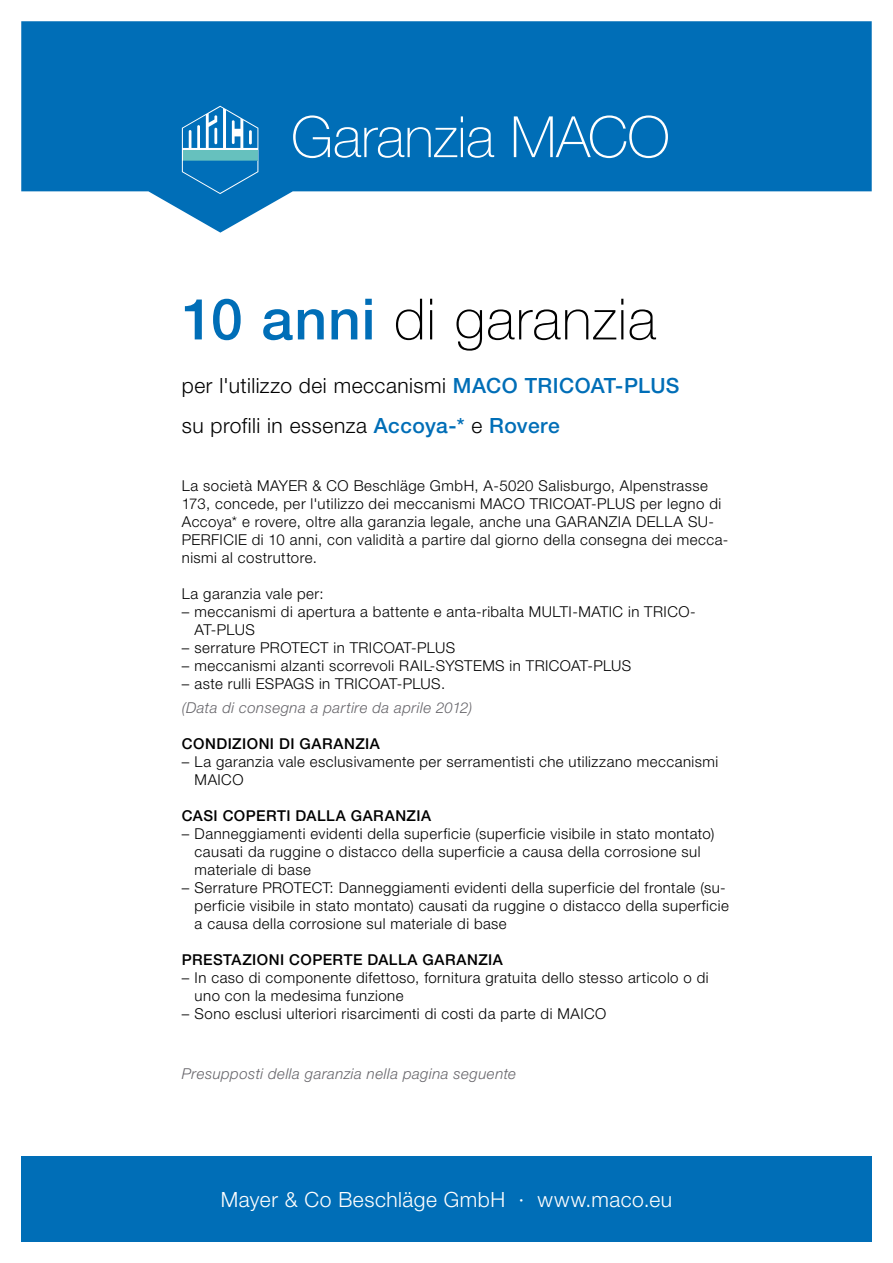
<style>
.page{position:relative;width:893px;height:1263px;background:#fff}
.page>*{position:absolute;margin:0;border:0;box-sizing:border-box;transform-origin:0 0}
.Headline_1_schwarz_G{font:100 57px "Helvetica Neue LT Pro";letter-spacing:.015em;color:#000}
.Garantie_Kopfzeile_w{font:100 57px "Helvetica Neue LT Pro";letter-spacing:-.01em;color:#fff}
.Subheadline_1_schwar{font:300 21px/39.6px "Helvetica Neue LT Pro";letter-spacing:.025em;color:#000}
.Fußzeile_Text_weiß{font:300 21px "Helvetica Neue LT Pro";letter-spacing:.025em;color:#fff}
.Bodytext{font:300 15px/18px "Helvetica Neue LT Pro";letter-spacing:.03em;color:#000}
.Bodytext_Invers{font:italic 300 15px "Helvetica Neue LT Pro";letter-spacing:.03em;color:#66656a}
.Titel_Bodytext{font:500 15px "Helvetica Neue LT Pro";letter-spacing:.035em;color:#000}
.s1{font-weight:500;color:#006eb7}
</style>
<div class="page">
<svg style="left:21px;top:21px;width:851px;height:212px;fill:#006eb7"></svg>
<svg style="left:182px;top:106px;width:76px;height:88px;background:#338ec3"></svg>
<div style="left:21px;top:1157px;width:851px;height:85px;background:#006eb7"></div>
<p class="Garantie_Kopfzeile_w" style="left:291px;top:103px;width:380px">Garanzia MACO</p>
<p class="Headline_1_schwarz_G" style="left:182px;top:285px;width:476px"><span class="s1">10 anni</span> di garanzia</p>
<p class="Subheadline_1_schwar" style="left:182px;top:365px;width:499px">per l'utilizzo dei meccanismi <span class="s1">MACO TRICOAT-PLUS </span>su profili in essenza <span class="s1">Accoya-*</span> e <span class="s1">Rovere</span></p>
<p class="Bodytext" style="left:182px;top:477px;width:548px">La società MAYER &amp; CO Beschläge GmbH, A-5020 Salisburgo, Alpenstrasse 173, concede, per l'utilizzo dei meccanismi MACO TRICOAT-PLUS per legno di Accoya* e rovere, oltre alla garanzia legale, anche una GARANZIA DELLA SU-PERFICIE di 10 anni, con validità a partire dal giorno della consegna dei mecca&shy;nismi al costruttore.</p>
<p class="Bodytext" style="left:182px;top:585px;width:143px">La garanzia vale per:</p>
<p class="Bodytext" style="left:195px;top:603px;width:502px;text-indent:-13px">– meccanismi di apertura a battente e anta-ribalta MULTI-MATIC in TRICO-<br>AT-PLUS</p>
<p class="Bodytext" style="left:182px;top:639px;width:275px">– serrature PROTECT in TRICOAT-PLUS</p>
<p class="Bodytext" style="left:182px;top:657px;width:451px">– meccanismi alzanti scorrevoli RAIL-SYSTEMS in TRICOAT-PLUS</p>
<p class="Bodytext" style="left:182px;top:675px;width:265px">– aste rulli ESPAGS in TRICOAT-PLUS.</p>
<p class="Bodytext_Invers" style="left:182px;top:699px;width:292px">(Data di consegna a partire da aprile 2012)</p>
<p class="Titel_Bodytext" style="left:182px;top:735px;width:200px">CONDIZIONI DI GARANZIA</p>
<p class="Bodytext" style="left:195px;top:753px;width:525px;text-indent:-13px">– La garanzia vale esclusivamente per serramentisti che utilizzano meccanismi<br>MAICO</p>
<p class="Titel_Bodytext" style="left:182px;top:807px;width:251px">CASI COPERTI DALLA GARANZIA</p>
<p class="Bodytext" style="left:195px;top:825px;width:521px;text-indent:-13px">– Danneggiamenti evidenti della superficie (superficie visibile in stato montato) causati da ruggine o distacco della superficie a causa della corrosione sul materiale di base</p>
<p class="Bodytext" style="left:195px;top:879px;width:536px;text-indent:-13px">– Serrature PROTECT: Danneggiamenti evidenti della superficie del frontale (su&shy;perficie visibile in stato montato) causati da ruggine o distacco della superficie a causa della corrosione sul materiale di base</p>
<p class="Titel_Bodytext" style="left:182px;top:951px;width:323px">PRESTAZIONI COPERTE DALLA GARANZIA</p>
<p class="Bodytext" style="left:195px;top:969px;width:515px;text-indent:-13px">– In caso di componente difettoso, fornitura gratuita dello stesso articolo o di uno con la medesima funzione</p>
<p class="Bodytext" style="left:182px;top:1005px;width:426px">– Sono esclusi ulteriori risarcimenti di costi da parte di MAICO</p>
<p class="Bodytext_Invers" style="left:182px;top:1065px;width:336px">Presupposti della garanzia nella pagina seguente</p>
<p class="Fußzeile_Text_weiß" style="left:221px;top:1186px;width:453px">Mayer &amp; Co Beschläge GmbH · www.maco.eu</p>
</div>
